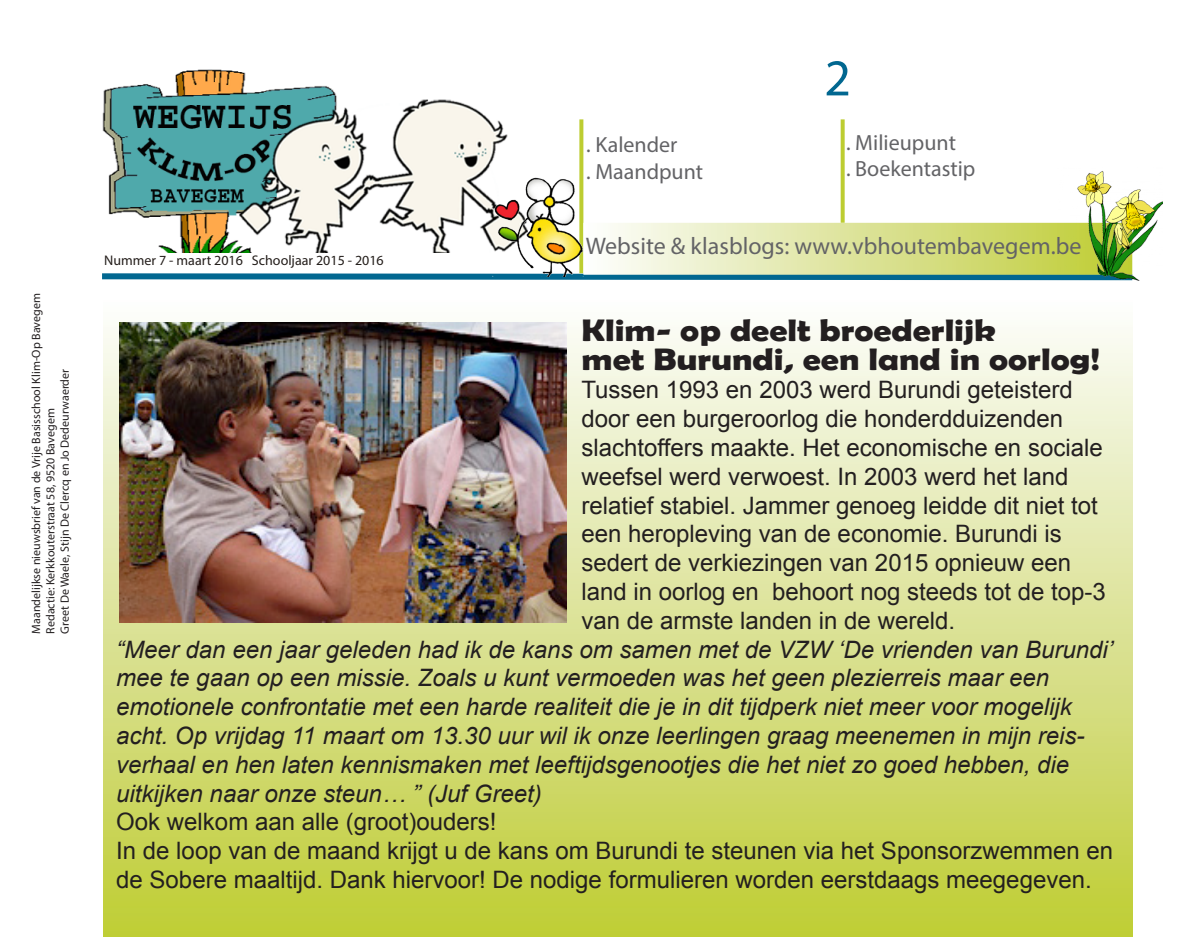
<style>
.page{position:relative;width:1189px;height:937px;background:#fff}
.page>*{position:absolute;margin:0;border:0;box-sizing:border-box;transform-origin:0 0}
.t1{font:52px "Myriad Pro";color:#016790}
.t2{font:700 31.2px "Berlin Sans FB Demi";color:#231f20;scale:1.15 1}
.t3{font:24px/28.8px "Arial";color:#231f20}
.t4{font:italic 24px/28.8px "Arial";color:#231f20}
.t5{font:24px "Myriad Pro";color:#636366}
.t6{font:22px "Myriad Pro";color:#636366}
.t7{font:14px "Myriad Pro";color:#241e1b}
.t8{font:12px "Myriad Pro";color:#231f20}
</style>
<div class="page">
<div style="left:103px;top:281px;width:1029px;height:656px;background:linear-gradient(to bottom,#fefeff,#becc36)"></div>
<svg style="left:102px;top:273px;width:1030px;height:10px"></svg>
<svg style="left:840px;top:119px;width:4px;height:104px"></svg>
<svg style="left:579px;top:119px;width:4px;height:56px"></svg>
<svg style="left:610px;top:226px;width:447px;height:46px;background:#dfe5a1"></svg>
<div style="left:583px;top:223px;width:549px;height:52px;border:2px solid #fff"></div>
<img style="left:102px;top:69px;width:406px;height:184px">
<img style="left:492px;top:175px;width:91px;height:102px">
<img style="left:1057px;top:171px;width:105px;height:110px">
<img style="left:119px;top:323px;width:447px;height:299px">
<p class="t8" style="left:29px;top:633px;width:342px;rotate:-90deg">Maandelijkse nieuwsbrief van de Vrije Basisschool Klim-Op Bavegem</p>
<p class="t8" style="left:57px;top:633px;width:266px;rotate:-90deg">Greet De Waele, Stijn De Clercq en Jo Dedeurwaerder</p>
<p class="t8" style="left:43px;top:633px;width:227px;rotate:-90deg">Redactie: Kerkkouterstraat 58, 9520 Bavegem</p>
<p class="t7" style="left:104px;top:251px;width:281px">Nummer 7 - maart 2016 Schooljaar 2015 - 2016</p>
<p class="t6" style="left:586px;top:131px;width:93px">. Kalender</p>
<p class="t6" style="left:586px;top:158px;width:118px">. Maandpunt</p>
<p class="t1" style="left:824px;top:46px;width:28px">2</p>
<p class="t6" style="left:846px;top:129px;width:111px">. Milieupunt</p>
<p class="t6" style="left:846px;top:155px;width:131px">. Boekentastip</p>
<p class="t5" style="left:585px;top:231px;width:497px">Website &amp; klasblogs: www.vbhoutembavegem.be</p>
<p class="t2" style="left:581px;top:312px;width:362px">Klim- op deelt broederlijk</p>
<p class="t2" style="left:581px;top:341px;width:453px">met Burundi, een land in oorlog!</p>
<p class="t3" style="left:581px;top:376px;width:523px">Tussen 1993 en 2003 werd Burundi geteisterd door een burgeroorlog die honderdduizenden slachtoffers maakte. Het economische en sociale weefsel werd verwoest. In 2003 werd het land relatief stabiel. Jammer genoeg leidde dit niet tot een heropleving van de economie. Burundi is</p>
<p class="t3" style="left:581px;top:548px;width:526px">sedert de verkiezingen van 2015 opnieuw een land in oorlog en behoort nog steeds tot de top-3 van de armste landen in de wereld.</p>
<p class="t4" style="left:116px;top:635px;width:998px">“Meer dan een jaar geleden had ik de kans om samen met de VZW ‘De vrienden van Burundi’ mee te gaan op een missie. Zoals u kunt vermoeden was het geen plezierreis maar een</p>
<p class="t4" style="left:116px;top:693px;width:969px">emotionele confrontatie met een harde realiteit die je in dit tijdperk niet meer voor mogelijk acht. Op vrijdag 11 maart om 13.30 uur wil ik onze leerlingen graag meenemen in mijn reis&shy;verhaal en hen laten kennismaken met leeftijdsgenootjes die het niet zo goed hebben, die uitkijken naar onze steun… ” (Juf Greet)</p>
<p class="t3" style="left:116px;top:808px;width:382px">Ook welkom aan alle (groot)ouders!</p>
<p class="t3" style="left:116px;top:836px;width:998px">In de loop van de maand krijgt u de kans om Burundi te steunen via het Sponsorzwemmen en de Sobere maaltijd. Dank hiervoor! De nodige formulieren worden eerstdaags meegegeven.</p>
</div>
